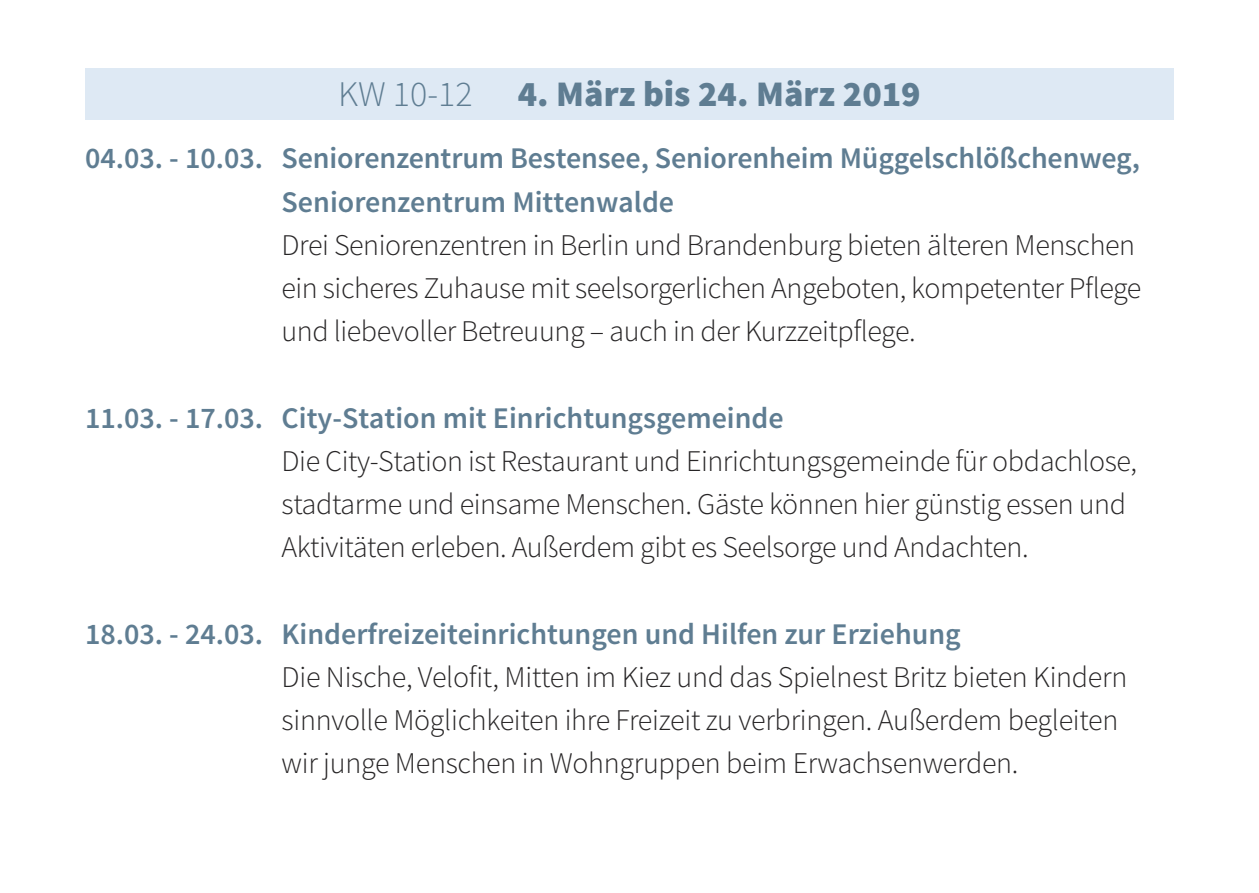
<style>
.page{position:relative;width:1259px;height:893px;background:#fff}
.page>*{position:absolute;margin:0;border:0;box-sizing:border-box;transform-origin:0 0}
.t1{font:900 36px "Source Sans Pro";color:#5f7d92}
.t2{font:300 30px/43.2px "Source Sans Pro";letter-spacing:-.015em;color:#272526}
.t3{font:600 30px/43.2px "Source Sans Pro";color:#5f7d92}
.s1{font-weight:300}
</style>
<div class="page">
<div style="left:85px;top:68px;width:1089px;height:51px;background:#dee9f4"></div>
<p class="t1" style="left:338px;top:71px;width:584px"><span class="s1">KW 10-12</span> 4. März bis 24. März 2019</p>
<p class="t3" style="left:282px;top:138px;width:860px;text-indent:-197px">04.03. - 10.03. Seniorenzentrum Bestensee, Seniorenheim Müggelschlößchenweg,<br>Seniorenzentrum Mittenwalde</p>
<p class="t2" style="left:281px;top:223px;width:861px">Drei Seniorenzentren in Berlin und Brandenburg bieten älteren Menschen ein sicheres Zuhause mit seelsorgerlichen Angeboten, kompetenter Pflege und liebevoller Betreuung – auch in der Kurzzeitpflege.</p>
<p class="t3" style="left:85px;top:397px;width:700px">11.03. - 17.03. City-Station mit Einrichtungsgemeinde</p>
<p class="t2" style="left:282px;top:439px;width:857px">Die City-Station ist Restaurant und Einrichtungsgemeinde für obdachlose, stadtarme und einsame Menschen. Gäste können hier günstig essen und<br>Aktivitäten erleben. Außerdem gibt es Seelsorge und Andachten.</p>
<p class="t3" style="left:85px;top:613px;width:877px">18.03. - 24.03. Kinderfreizeiteinrichtungen und Hilfen zur Erziehung</p>
<p class="t2" style="left:282px;top:655px;width:847px">Die Nische, Velofit, Mitten im Kiez und das Spielnest Britz bieten Kindern sinnvolle Möglichkeiten ihre Freizeit zu verbringen. Außerdem begleiten wir junge Menschen in Wohngruppen beim Erwachsenwerden.</p>
</div>
